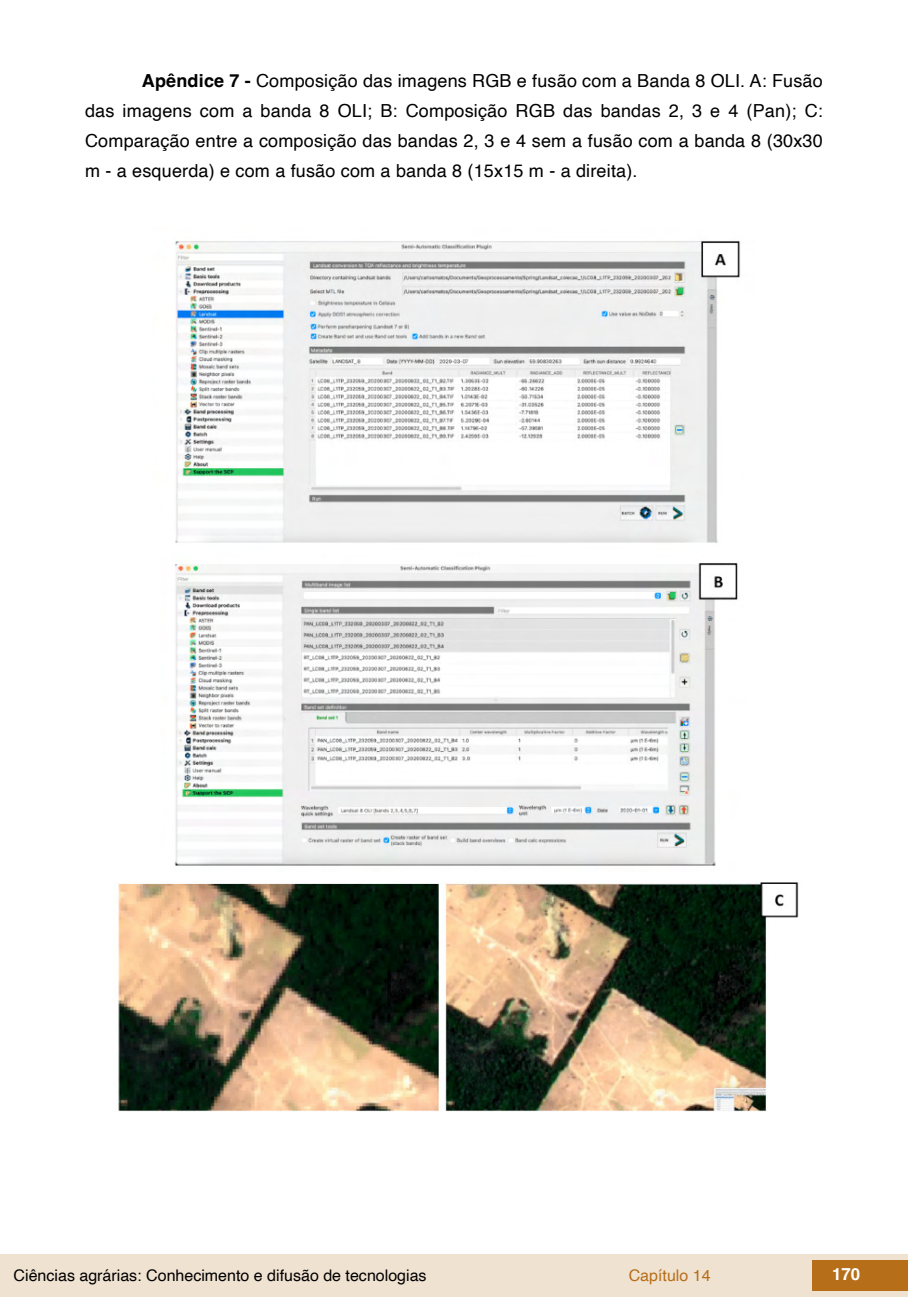
<style>
.page{position:relative;width:908px;height:1304px;background:#fff}
.page>*{position:absolute;margin:0;border:0;box-sizing:border-box;transform-origin:0 0}
.t1{font:18px/30px "Helvetica";letter-spacing:.01em;color:#000;text-align:justify}
.t2{font:700 16.8px "Helvetica";color:#fff}
.t3{font:16px "Helvetica";color:#000}
.t4{font:16px "Helvetica";color:#b66e19}
.s1{font-weight:700}
</style>
<div class="page">
<div style="left:0;top:1254px;width:906px;height:43px;background:#f0e2d1"></div>
<div style="left:812px;top:1261px;width:95px;height:30px;background:#b66e19"></div>
<img style="left:175px;top:240px;width:565px;height:303px">
<img style="left:174px;top:563px;width:564px;height:303px">
<img style="left:118px;top:882px;width:681px;height:230px">
<p class="t1" style="left:85px;top:66px;width:739px;text-indent:57px"><span class="s1">Apêndice 7 -</span> Composição das imagens RGB e fusão com a Banda 8 OLI. A: Fusão das imagens com a banda 8 OLI; B: Composição RGB das bandas 2, 3 e 4 (Pan); C:<br>Comparação entre a composição das bandas 2, 3 e 4 sem a fusão com a banda 8 (30x30 m - a esquerda) e com a fusão com a banda 8 (15x15 m - a direita).</p>
<p class="t3" style="left:14px;top:1263px;width:414px">Ciências agrárias: Conhecimento e difusão de tecnologias</p>
<p class="t4" style="left:628px;top:1263px;width:83px">Capítulo 14</p>
<p class="t2" style="left:831px;top:1264px;width:30px">170</p>
</div>
